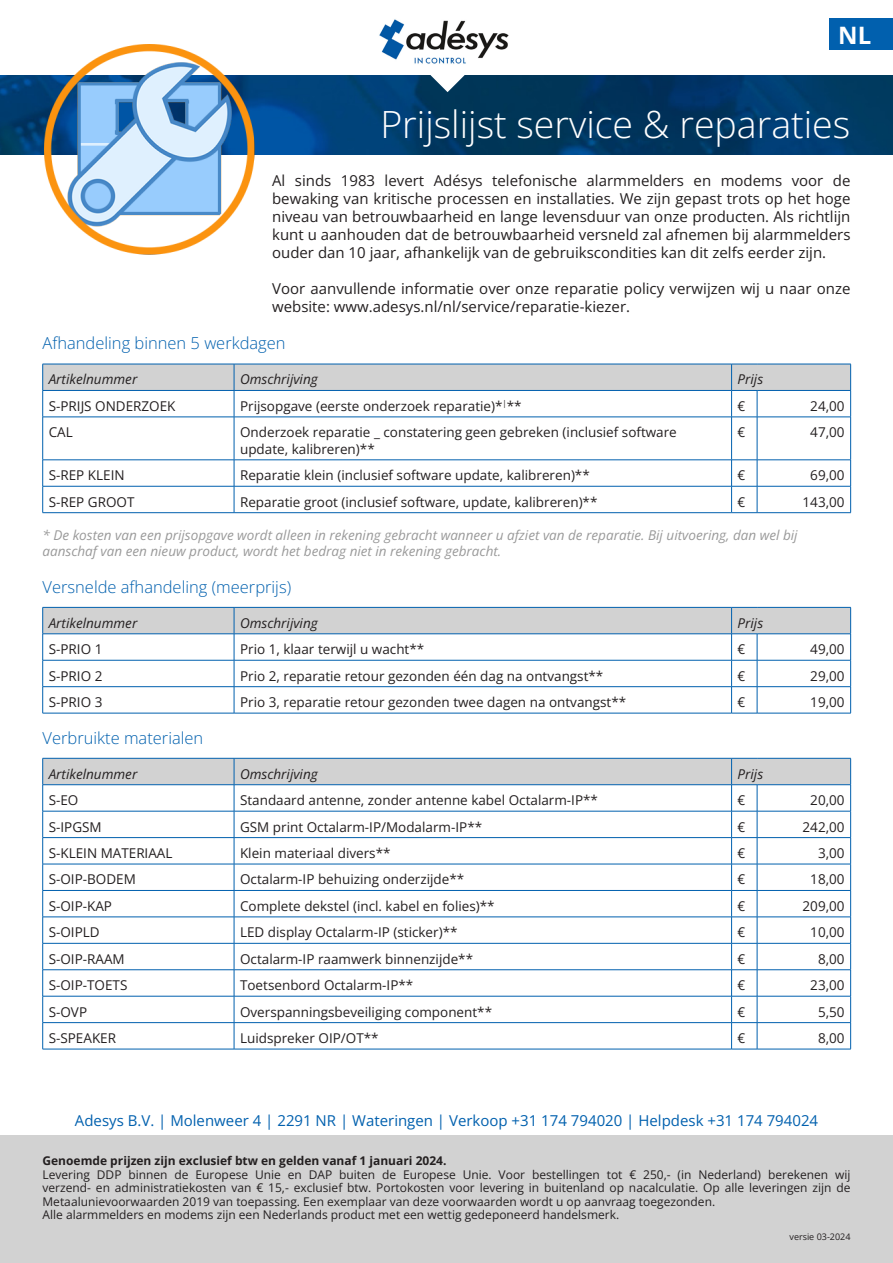
<style>
.page{position:relative;width:893px;height:1263px;background:#fff}
.page>*{position:absolute;margin:0;border:0;box-sizing:border-box;transform-origin:0 0}
.Titel{font:300 37.5px "Open Sans";color:#fff}
.t1{font:700 24px "Open Sans";color:#fff}
.Kop{font:300 16.5px "Open Sans";color:#0160ae}
.Eerste_alinea{font:15px/18px "Open Sans";color:#231f20;text-align:justify}
.Footertekst_bedrijfsnaam{font:15px "Open Sans";color:#0160ae}
.Tabel_tekst{font:13.5px/16.5px "Open Sans";color:#231f20}
.Tabel_kop{font:italic 13.5px/16.5px "Open Sans";color:#999}
.Tabel_kop-2{font:italic 13.5px "Open Sans";color:#231f20}
.Footertekst{font:12px/13.5px "Open Sans";color:#231f20;text-align:justify}
.Footertekst-2{font:700 12px "Open Sans";color:#231f20}
.Footer_versie{font:9px "Open Sans";color:#231f20}
</style>
<div class="page">
<div style="left:0;top:1135px;width:893px;height:128px;background:#d2d2d2"></div>
<hr style="left:42px;top:417px;width:1px;height:43px;background:#0160ae">
<hr style="left:234px;top:417px;width:1px;height:43px;background:#0160ae">
<svg style="left:42px;top:364px;width:809px;height:54px"></svg>
<hr style="left:731px;top:417px;width:1px;height:43px;background:#0160ae">
<hr style="left:757px;top:417px;width:94px;height:1px;background:#0160ae">
<hr style="left:757px;top:417px;width:1px;height:43px;background:#0160ae">
<hr style="left:850px;top:417px;width:1px;height:43px;background:#0160ae">
<hr style="left:43px;top:460px;width:191px;height:1px;background:#0160ae">
<hr style="left:234px;top:460px;width:498px;height:1px;background:#0160ae">
<hr style="left:757px;top:460px;width:94px;height:1px;background:#0160ae">
<hr style="left:43px;top:486px;width:191px;height:1px;background:#0160ae">
<svg style="left:42px;top:460px;width:1px;height:52px"></svg>
<hr style="left:234px;top:486px;width:498px;height:1px;background:#0160ae">
<svg style="left:234px;top:460px;width:1px;height:52px"></svg>
<hr style="left:757px;top:486px;width:94px;height:1px;background:#0160ae">
<svg style="left:850px;top:460px;width:1px;height:52px"></svg>
<hr style="left:43px;top:512px;width:191px;height:1px;background:#0160ae">
<hr style="left:234px;top:512px;width:498px;height:1px;background:#0160ae">
<svg style="left:731px;top:460px;width:27px;height:53px"></svg>
<hr style="left:757px;top:512px;width:94px;height:1px;background:#0160ae">
<svg style="left:42px;top:607px;width:809px;height:107px"></svg>
<hr style="left:757px;top:713px;width:94px;height:1px;background:#0160ae">
<svg style="left:42px;top:758px;width:809px;height:292px"></svg>
<hr style="left:757px;top:1049px;width:94px;height:1px;background:#0160ae">
<img style="left:0;top:75px;width:893px;height:79px">
<div style="left:829px;top:18px;width:64px;height:32px;background:#0160ae"></div>
<svg style="left:431px;top:75px;width:34px;height:17px"></svg>
<img style="left:379px;top:19px;width:130px;height:45px">
<img style="left:43px;top:44px;width:212px;height:211px">
<p class="t1" style="left:838px;top:19px;width:35px">NL</p>
<p class="Titel" style="left:380px;top:99px;width:471px">Prijslijst service &amp; reparaties</p>
<p class="Eerste_alinea" style="left:272px;top:171px;width:580px">Al sinds 1983 levert Adésys telefonische alarmmelders en modems voor de bewaking van kritische processen en installaties. We zijn gepast trots op het hoge niveau van betrouwbaarheid en lange levensduur van onze producten. Als richtlijn kunt u aanhouden dat de betrouwbaarheid versneld zal afnemen bij alarmmelders ouder dan 10 jaar, afhankelijk van de gebruikscondities kan dit zelfs eerder zijn.</p>
<p class="Eerste_alinea" style="left:272px;top:279px;width:580px">Voor aanvullende informatie over onze reparatie policy verwijzen wij u naar onze website: www.adesys.nl/nl/service/reparatie-kiezer.</p>
<p class="Kop" style="left:43px;top:332px;width:245px">Afhandeling binnen 5 werkdagen</p>
<p class="Tabel_kop-2" style="left:49px;top:370px;width:90px">Artikelnummer</p>
<p class="Tabel_kop-2" style="left:240px;top:370px;width:79px">Omschrijving</p>
<p class="Tabel_kop-2" style="left:738px;top:370px;width:27px">Prijs</p>
<p class="Tabel_tekst" style="left:49px;top:397px;width:128px">S-PRIJS ONDERZOEK</p>
<p class="Tabel_tekst" style="left:240px;top:397px;width:283px">Prijsopgave (eerste onderzoek reparatie)*<sup>|</sup>**</p>
<p class="Tabel_tekst" style="left:738px;top:397px;width:9px">€</p>
<p class="Tabel_tekst" style="left:810px;top:397px;width:36px">24,00</p>
<p class="Tabel_tekst" style="left:49px;top:424px;width:26px">CAL</p>
<p class="Tabel_tekst" style="left:240px;top:424px;width:438px">Onderzoek reparatie _ constatering geen gebreken (inclusief software update, kalibreren)**</p>
<p class="Tabel_tekst" style="left:738px;top:424px;width:9px">€</p>
<p class="Tabel_tekst" style="left:810px;top:424px;width:36px">47,00</p>
<p class="Tabel_tekst" style="left:49px;top:467px;width:77px">S-REP KLEIN</p>
<p class="Tabel_tekst" style="left:240px;top:467px;width:351px">Reparatie klein (inclusief software update, kalibreren)**</p>
<p class="Tabel_tekst" style="left:738px;top:467px;width:9px">€</p>
<p class="Tabel_tekst" style="left:810px;top:467px;width:36px">69,00</p>
<p class="Tabel_tekst" style="left:49px;top:493px;width:87px">S-REP GROOT</p>
<p class="Tabel_tekst" style="left:240px;top:493px;width:359px">Reparatie groot (inclusief software, update, kalibreren)**</p>
<p class="Tabel_tekst" style="left:738px;top:493px;width:9px">€</p>
<p class="Tabel_tekst" style="left:802px;top:493px;width:44px">143,00</p>
<p class="Tabel_kop" style="left:43px;top:526px;width:757px">* De kosten van een prijsopgave wordt alleen in rekening gebracht wanneer u afziet van de reparatie. Bij uitvoering, dan wel bij aanschaf van een nieuw product, wordt het bedrag niet in rekening gebracht.</p>
<p class="Kop" style="left:43px;top:575px;width:250px">Versnelde afhandeling (meerprijs)</p>
<p class="Tabel_kop-2" style="left:49px;top:613px;width:90px">Artikelnummer</p>
<p class="Tabel_kop-2" style="left:240px;top:613px;width:79px">Omschrijving</p>
<p class="Tabel_kop-2" style="left:738px;top:613px;width:27px">Prijs</p>
<p class="Tabel_tekst" style="left:49px;top:641px;width:55px">S-PRIO 1</p>
<p class="Tabel_tekst" style="left:240px;top:641px;width:186px">Prio 1, klaar terwijl u wacht**</p>
<p class="Tabel_tekst" style="left:738px;top:641px;width:9px">€</p>
<p class="Tabel_tekst" style="left:810px;top:641px;width:36px">49,00</p>
<p class="Tabel_tekst" style="left:49px;top:667px;width:55px">S-PRIO 2</p>
<p class="Tabel_tekst" style="left:240px;top:667px;width:365px">Prio 2, reparatie retour gezonden één dag na ontvangst**</p>
<p class="Tabel_tekst" style="left:738px;top:667px;width:9px">€</p>
<p class="Tabel_tekst" style="left:810px;top:667px;width:36px">29,00</p>
<p class="Tabel_tekst" style="left:49px;top:694px;width:55px">S-PRIO 3</p>
<p class="Tabel_tekst" style="left:240px;top:694px;width:388px">Prio 3, reparatie retour gezonden twee dagen na ontvangst**</p>
<p class="Tabel_tekst" style="left:738px;top:694px;width:9px">€</p>
<p class="Tabel_tekst" style="left:810px;top:694px;width:36px">19,00</p>
<p class="Kop" style="left:43px;top:726px;width:162px">Verbruikte materialen</p>
<p class="Tabel_kop-2" style="left:49px;top:764px;width:90px">Artikelnummer</p>
<p class="Tabel_kop-2" style="left:240px;top:764px;width:79px">Omschrijving</p>
<p class="Tabel_kop-2" style="left:738px;top:764px;width:27px">Prijs</p>
<p class="Tabel_tekst" style="left:49px;top:792px;width:31px">S-EO</p>
<p class="Tabel_tekst" style="left:240px;top:792px;width:359px">Standaard antenne, zonder antenne kabel Octalarm-IP**</p>
<p class="Tabel_tekst" style="left:738px;top:792px;width:9px">€</p>
<p class="Tabel_tekst" style="left:810px;top:792px;width:36px">20,00</p>
<p class="Tabel_tekst" style="left:49px;top:818px;width:54px">S-IPGSM</p>
<p class="Tabel_tekst" style="left:240px;top:818px;width:244px">GSM print Octalarm-IP/Modalarm-IP**</p>
<p class="Tabel_tekst" style="left:738px;top:818px;width:9px">€</p>
<p class="Tabel_tekst" style="left:802px;top:818px;width:44px">242,00</p>
<p class="Tabel_tekst" style="left:49px;top:844px;width:125px">S-KLEIN MATERIAAL</p>
<p class="Tabel_tekst" style="left:240px;top:844px;width:152px">Klein materiaal divers**</p>
<p class="Tabel_tekst" style="left:738px;top:844px;width:9px">€</p>
<p class="Tabel_tekst" style="left:818px;top:844px;width:28px">3,00</p>
<p class="Tabel_tekst" style="left:49px;top:871px;width:89px">S-OIP-BODEM</p>
<p class="Tabel_tekst" style="left:240px;top:871px;width:226px">Octalarm-IP behuizing onderzijde**</p>
<p class="Tabel_tekst" style="left:738px;top:871px;width:9px">€</p>
<p class="Tabel_tekst" style="left:810px;top:871px;width:36px">18,00</p>
<p class="Tabel_tekst" style="left:49px;top:897px;width:65px">S-OIP-KAP</p>
<p class="Tabel_tekst" style="left:240px;top:897px;width:256px">Complete dekstel (incl. kabel en folies)**</p>
<p class="Tabel_tekst" style="left:738px;top:897px;width:9px">€</p>
<p class="Tabel_tekst" style="left:802px;top:897px;width:44px">209,00</p>
<p class="Tabel_tekst" style="left:49px;top:924px;width:52px">S-OIPLD</p>
<p class="Tabel_tekst" style="left:240px;top:924px;width:219px">LED display Octalarm-IP (sticker)**</p>
<p class="Tabel_tekst" style="left:738px;top:924px;width:9px">€</p>
<p class="Tabel_tekst" style="left:810px;top:924px;width:36px">10,00</p>
<p class="Tabel_tekst" style="left:49px;top:950px;width:78px">S-OIP-RAAM</p>
<p class="Tabel_tekst" style="left:240px;top:950px;width:235px">Octalarm-IP raamwerk binnenzijde**</p>
<p class="Tabel_tekst" style="left:738px;top:950px;width:9px">€</p>
<p class="Tabel_tekst" style="left:818px;top:950px;width:28px">8,00</p>
<p class="Tabel_tekst" style="left:49px;top:977px;width:80px">S-OIP-TOETS</p>
<p class="Tabel_tekst" style="left:240px;top:977px;width:175px">Toetsenbord Octalarm-IP**</p>
<p class="Tabel_tekst" style="left:738px;top:977px;width:9px">€</p>
<p class="Tabel_tekst" style="left:810px;top:977px;width:36px">23,00</p>
<p class="Tabel_tekst" style="left:49px;top:1003px;width:40px">S-OVP</p>
<p class="Tabel_tekst" style="left:240px;top:1003px;width:254px">Overspanningsbeveiliging component**</p>
<p class="Tabel_tekst" style="left:738px;top:1003px;width:9px">€</p>
<p class="Tabel_tekst" style="left:818px;top:1003px;width:28px">5,50</p>
<p class="Tabel_tekst" style="left:49px;top:1029px;width:69px">S-SPEAKER</p>
<p class="Tabel_tekst" style="left:240px;top:1029px;width:140px">Luidspreker OIP/OT**</p>
<p class="Tabel_tekst" style="left:738px;top:1029px;width:9px">€</p>
<p class="Tabel_tekst" style="left:818px;top:1029px;width:28px">8,00</p>
<p class="Footertekst_bedrijfsnaam" style="left:75px;top:1110px;width:745px">Adesys B.V. | Molenweer 4 | 2291 NR | Wateringen | Verkoop +31 174 794020 | Helpdesk +31 174 794024</p>
<p class="Footertekst-2" style="left:43px;top:1153px;width:405px">Genoemde prijzen zijn exclusief btw en gelden vanaf 1 januari 2024.</p>
<p class="Footertekst" style="left:43px;top:1167px;width:809px">Levering DDP binnen de Europese Unie en DAP buiten de Europese Unie. Voor bestellingen tot € 250,- (in Nederland) berekenen wij verzend- en administratiekosten van € 15,- exclusief btw. Portokosten voor levering in buitenland op nacalculatie. Op alle leveringen zijn de Metaalunievoorwaarden 2019 van toepassing. Een exemplaar van deze voorwaarden wordt u op aanvraag toegezonden.</p>
<p class="Footertekst" style="left:43px;top:1208px;width:578px">Alle alarmmelders en modems zijn een Nederlands product met een wettig gedeponeerd handelsmerk.</p>
<p class="Footer_versie" style="left:789px;top:1230px;width:62px">versie 03-2024</p>
</div>
